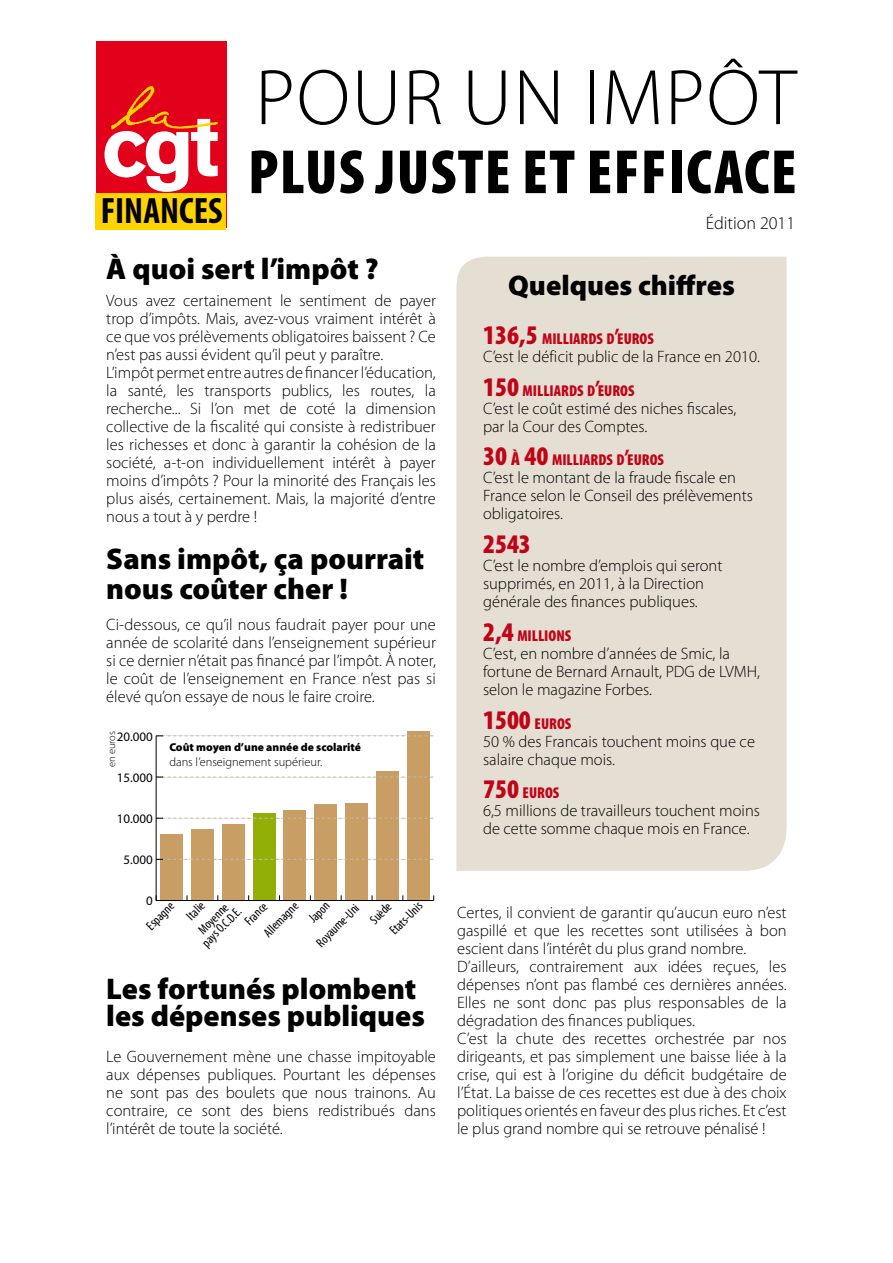
<style>
.page{position:relative;width:893px;height:1263px;background:#fff}
.page>*{position:absolute;margin:0;border:0;box-sizing:border-box;transform-origin:0 0}
.t1{font:300 79.5px "Myriad Pro";letter-spacing:.02em;color:#000}
.t2{font:900 condensed 63px "Myriad Pro";letter-spacing:.02em;color:#000}
.t3{font:700 condensed 36.9px "Myriad Pro";color:#000}
.t4{font:900 30px/30px "Myriad Pro";color:#000}
.t5{font:900 28.5px "Myriad Pro";color:#000}
.t6{font:900 condensed 27px "Myriad Pro";color:#c00418}
.t7{font:300 18px "Myriad Pro";color:#000}
.t8{font:300 16.5px/18px "Myriad Pro";color:#000;text-align:justify}
.t9{font:900 condensed 15.75px "Myriad Pro";color:#c00418}
.t10{font:condensed 13.05px/15px "Myriad Pro";color:#000}
.t11{font:13.05px "Myriad Pro";color:#000}
.t12{font:300 12.45px "Myriad Pro";color:#000}
.t13{font:900 11.4px "Myriad Pro";color:#000}
.t14{font:300 10.5px "Myriad Pro";color:#000}
.s1{font-size:27px}
.s2{font-size:22.5px}
.s3{font-size:18.9px}
</style>
<div class="page">
<div style="left:96px;top:41px;width:130px;height:187px;background:#e2001a"></div>
<svg style="left:104px;top:86px;width:114px;height:106px"></svg>
<div style="left:96px;top:193px;width:130px;height:37px;background:#ffd400"></div>
<div style="left:160px;top:834px;width:23px;height:66px;background:#c99e64"></div>
<div style="left:191px;top:829px;width:22px;height:71px;background:#c99e64"></div>
<div style="left:222px;top:824px;width:22px;height:76px;background:#c99e64"></div>
<div style="left:253px;top:813px;width:22px;height:87px;background:#92af07"></div>
<div style="left:284px;top:810px;width:22px;height:90px;background:#c99e64"></div>
<div style="left:315px;top:804px;width:22px;height:96px;background:#c99e64"></div>
<div style="left:345px;top:803px;width:23px;height:97px;background:#c99e64"></div>
<div style="left:376px;top:771px;width:23px;height:129px;background:#c99e64"></div>
<div style="left:407px;top:731px;width:22px;height:169px;background:#c99e64"></div>
<hr style="left:156px;top:900px;width:278px;height:1px;background:#000">
<hr style="left:156px;top:736px;width:1px;height:164px;background:#000">
<svg style="left:156px;top:859px;width:278px;height:1px"></svg>
<svg style="left:156px;top:818px;width:278px;height:1px"></svg>
<svg style="left:156px;top:776px;width:277px;height:1px"></svg>
<svg style="left:156px;top:735px;width:278px;height:1px"></svg>
<div style="left:456px;top:257px;width:331px;height:614px;background:#e5dfd3"></div>
<h3 class="t3" style="left:101px;top:188px;width:124px">FINANCES</h3>
<p class="t1" style="left:255px;top:50px;width:543px">POUR UN IMPÔT</p>
<p class="t2" style="left:248px;top:132px;width:550px">PLUS JUSTE ET EFFICACE</p>
<p class="t7" style="left:706px;top:212px;width:91px">Édition 2011</p>
<p class="t4" style="left:106px;top:253px;width:274px">À quoi sert l’impôt ?</p>
<p class="t8" style="left:106px;top:291px;width:331px">Vous avez certainement le sentiment de payer trop d’impôts. Mais, avez-vous vraiment intérêt à ce que vos prélèvements obligatoires baissent ? Ce n’est pas aussi évident qu’il peut y paraître.</p>
<p class="t8" style="left:106px;top:363px;width:331px">L’impôt permet entre autres de financer l’éducation, la santé, les transports publics, les routes, la recherche... Si l’on met de coté la dimension collective de la fiscalité qui consiste à redistribuer les richesses et donc à garantir la cohésion de la société, a-t-on individuellement intérêt à payer moins d’impôts ? Pour la minorité des Français les plus aisés, certainement. Mais, la majorité d’entre nous a tout à y perdre !</p>
<p class="t4" style="left:106px;top:542px;width:320px">Sans impôt, ça pourrait nous coûter cher !</p>
<p class="t8" style="left:106px;top:615px;width:331px">Ci-dessous, ce qu’il nous faudrait payer pour une année de scolarité dans l’enseignement supérieur si ce dernier n’était pas financé par l’impôt. À noter, le coût de l’enseignement en France n’est pas si élevé qu’on essaye de nous le faire croire.</p>
<p class="t14" style="left:105px;top:767px;width:38px;rotate:-90deg">en euros</p>
<p class="t11" style="left:117px;top:728px;width:38px">20.000</p>
<p class="t11" style="left:117px;top:769px;width:38px">15.000</p>
<p class="t11" style="left:117px;top:811px;width:38px">10.000</p>
<p class="t11" style="left:123px;top:852px;width:31px">5.000</p>
<p class="t13" style="left:169px;top:739px;width:193px">Coût moyen d’une année de scolarité</p>
<p class="t12" style="left:169px;top:754px;width:154px">dans l’enseignement supérieur.</p>
<p class="t11" style="left:146px;top:893px;width:8px">0</p>
<p class="t10" style="left:143px;top:922px;width:35px;rotate:-45deg">Espagne</p>
<p class="t10" style="left:183px;top:912px;width:22px;rotate:-45deg">Italie</p>
<p class="t10" style="left:195px;top:926px;width:39px;rotate:-45deg">Moyenne</p>
<p class="t10" style="left:260px;top:929px;width:45px;rotate:-45deg">Allemagne</p>
<p class="t10" style="left:231px;top:907px;width:28px;text-indent:-46px;rotate:-45deg">pays O.C.D.E.<br>France</p>
<p class="t10" style="left:305px;top:915px;width:25px;rotate:-45deg">Japon</p>
<p class="t10" style="left:313px;top:939px;width:56px;rotate:-45deg">Royaume-Uni</p>
<p class="t10" style="left:386px;top:927px;width:42px;rotate:-45deg">Etats-Unis</p>
<p class="t10" style="left:367px;top:916px;width:26px;rotate:-45deg">Suède</p>
<p class="t4" style="left:106px;top:974px;width:320px;line-height:27px">Les fortunés plombent les dépenses publiques</p>
<p class="t8" style="left:106px;top:1047px;width:331px">Le Gouvernement mène une chasse impitoyable aux dépenses publiques. Pourtant les dépenses ne sont pas des boulets que nous trainons. Au contraire, ce sont des biens redistribués dans l’intérêt de toute la société.</p>
<p class="t5" style="left:508px;top:266px;width:229px">Quelques chiffres</p>
<p class="t9" style="left:483px;top:328px;width:172px"><span class="s1">136,5</span> MILLIARDS D<span class="s2">’</span>EUROS</p>
<p class="t8" style="left:483px;top:347px;width:278px">C’est le déficit public de la France en 2010.</p>
<p class="t9" style="left:483px;top:380px;width:153px"><span class="s1">150</span> MILLIARDS D<span class="s2">’</span>EUROS</p>
<p class="t8" style="left:483px;top:399px;width:255px">C’est le coût estimé des niches fiscales, par la Cour des Comptes.</p>
<p class="t9" style="left:483px;top:450px;width:182px"><span class="s1">30</span> <span class="s3">À</span> <span class="s1">40</span> MILLIARDS D<span class="s2">’</span>EUROS</p>
<p class="t8" style="left:483px;top:469px;width:272px;text-align:left">C’est le montant de la fraude fiscale en<br>France selon le Conseil des prélèvements obligatoires.</p>
<p class="t6" style="left:483px;top:527px;width:49px">2543</p>
<p class="t8" style="left:483px;top:556px;width:241px;text-align:left">C’est le nombre d’emplois qui seront supprimés, en 2011, à la Direction générale des finances publiques.</p>
<p class="t9" style="left:483px;top:625px;width:90px"><span class="s1">2,4</span> MILLIONS</p>
<p class="t8" style="left:483px;top:644px;width:278px;text-align:left">C’est, en nombre d’années de Smic, la fortune de Bernard Arnault, PDG de LVMH, selon le magazine Forbes.</p>
<p class="t9" style="left:483px;top:713px;width:90px"><span class="s1">1500</span> EUROS</p>
<p class="t8" style="left:483px;top:732px;width:273px">50 % des Francais touchent moins que ce salaire chaque mois.</p>
<p class="t9" style="left:483px;top:783px;width:78px"><span class="s1">750</span> EUROS</p>
<p class="t8" style="left:483px;top:802px;width:279px">6,5 millions de travailleurs touchent moins de cette somme chaque mois en France.</p>
<p class="t8" style="left:457px;top:903px;width:331px">Certes, il convient de garantir qu’aucun euro n’est gaspillé et que les recettes sont utilisées à bon escient dans l’intérêt du plus grand nombre.</p>
<p class="t8" style="left:457px;top:957px;width:331px">D’ailleurs, contrairement aux idées reçues, les dépenses n’ont pas flambé ces dernières années.<br>Elles ne sont donc pas plus responsables de la dégradation des finances publiques.</p>
<p class="t8" style="left:457px;top:1029px;width:331px">C’est la chute des recettes orchestrée par nos dirigeants, et pas simplement une baisse liée à la crise, qui est à l’origine du déficit budgétaire de l’État. La baisse de ces recettes est due à des choix politiques orientés en faveur des plus riches. Et c’est le plus grand nombre qui se retrouve pénalisé !</p>
</div>
